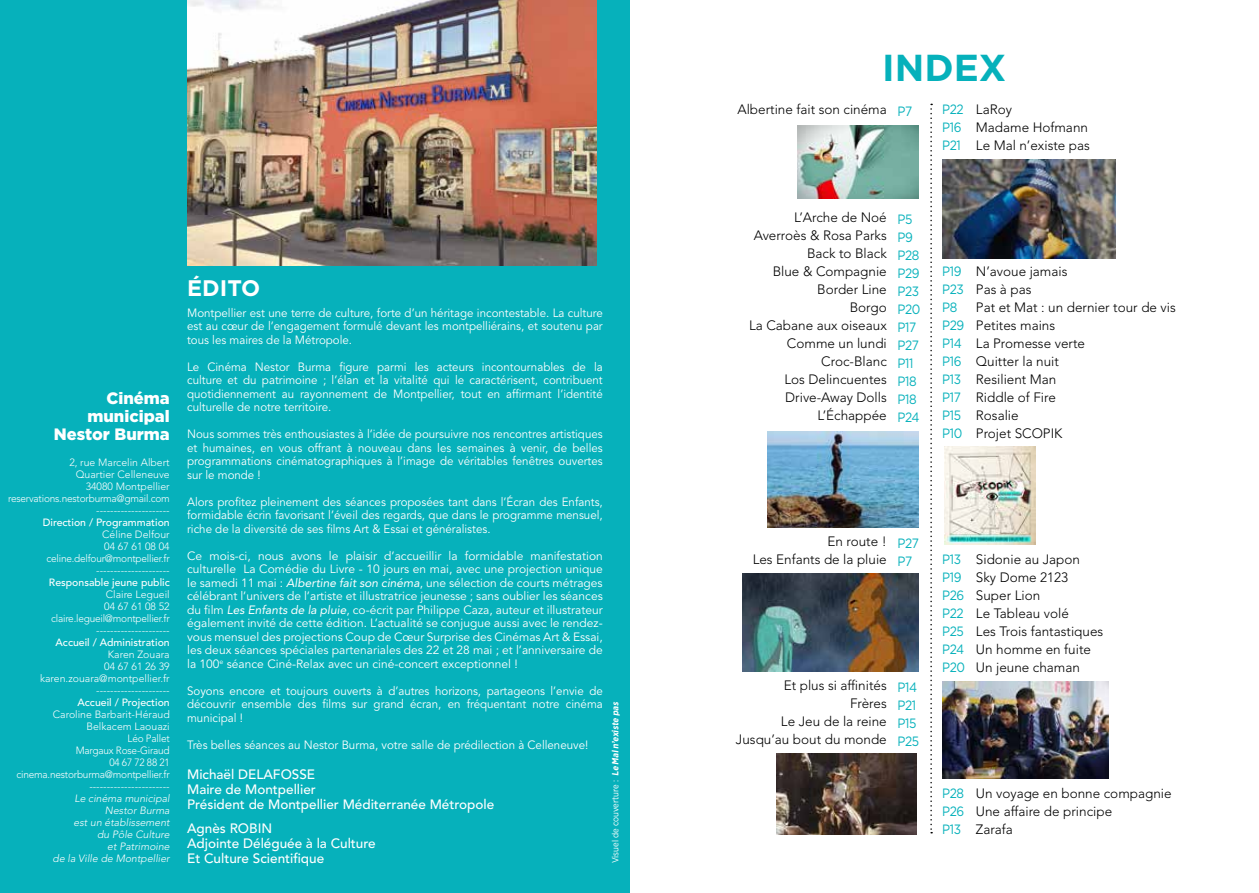
<style>
.page{position:relative;width:1259px;height:893px;background:#fff}
.page>*{position:absolute;margin:0;border:0;box-sizing:border-box;transform-origin:0 0}
.t1{font:700 37.5px "Gotham";color:#06b1bb}
.t2{font:700 22.5px "Gotham";color:#fff}
.t3{font:900 16.5px/18px "Gotham";color:#fff;text-align:right}
.t4{font:300 13.5px/18px "Avenir LT Std";color:#000}
.t5{font:500 13.5px/15px "Avenir LT Std";color:#fff}
.t6{font:13.5px/18px "Gotham";letter-spacing:-.03em;color:#06b1bb;scale:.89 1}
.t7{font:12px/13.5px "Avenir LT Std";color:#fff;text-align:justify;scale:.96 1}
.t8{font:12px/13.5px "Avenir LT Std";color:#fff;text-align:justify}
.t9{font:300 10.5px/12px "Avenir LT Std";letter-spacing:-.02em;color:#fff;text-align:right}
.t10{font:300 10.5px/12px "Avenir LT Std";color:#fff;text-align:right}
.t11{font:italic 300 10.5px/12px "Avenir LT Std";color:#fff;text-align:right}
.t12{font:500 10.5px "Avenir LT Std";color:#fff}
.t13{font:9px "Gotham Narrow";color:#fff}
.s1{font-style:italic}
.s2{font-weight:700;font-style:italic}
</style>
<div class="page">
<div style="left:0;top:0;width:630px;height:893px;background:#06b1bb"></div>
<img style="left:187px;top:0;width:410px;height:265px">
<svg style="left:930px;top:104px;width:2px;height:729px"></svg>
<img style="left:797px;top:125px;width:121px;height:74px">
<img style="left:742px;top:573px;width:176px;height:99px">
<img style="left:942px;top:160px;width:173px;height:98px">
<img style="left:767px;top:431px;width:151px;height:96px">
<img style="left:942px;top:681px;width:166px;height:98px">
<img style="left:776px;top:754px;width:140px;height:81px">
<img style="left:944px;top:446px;width:91px;height:98px">
<h3 class="t3" style="left:54px;top:389px;width:117px">Cinéma municipal<br>Nestor Burma</h3>
<p class="t10" style="left:8px;top:456px;width:163px">2, rue Marcelin Albert<br>Quartier Celleneuve<br>34080 Montpellier reservations.nestorburma@gmail.com ---------------------</p>
<p class="t12" style="left:43px;top:516px;width:129px">Direction / Programmation</p>
<p class="t9" style="left:47px;top:528px;width:125px">Céline Delfour<br>04 67 61 08 04 celine.delfour@montpellier.fr ---------------------</p>
<p class="t12" style="left:49px;top:576px;width:122px">Responsable jeune public</p>
<p class="t9" style="left:51px;top:588px;width:120px">Claire Legueil<br>04 67 61 08 52 claire.legueil@montpellier.fr ---------------------</p>
<p class="t12" style="left:56px;top:636px;width:116px">Accueil / Administration</p>
<p class="t10" style="left:40px;top:648px;width:131px">Karen Zouara<br>04 67 61 26 39 karen.zouara@montpellier.fr ---------------------</p>
<p class="t12" style="left:78px;top:696px;width:94px">Accueil / Projection</p>
<p class="t9" style="left:16px;top:708px;width:155px">Caroline Barbarit-Héraud<br>Belkacem Laouazi<br>Léo Pallet<br>Margaux Rose-Giraud<br>04 67 72 88 21 cinema.nestorburma@montpellier.fr -----------------------</p>
<p class="t11" style="left:53px;top:793px;width:119px">Le cinéma municipal<br>Nestor Burma<br>est un établissement<br>du Pôle Culture<br>et Patrimoine<br>de la Ville de Montpellier</p>
<h2 class="t2" style="left:187px;top:273px;width:75px">ÉDITO</h2>
<p class="t7" style="left:187px;top:306px;width:434px">Montpellier est une terre de culture, forte d’un héritage incontestable. La culture est au cœur de l’engagement formulé devant les montpelliérains, et soutenu par tous les maires de la Métropole.</p>
<p class="t7" style="left:187px;top:360px;width:434px">Le Cinéma Nestor Burma figure parmi les acteurs incontournables de la culture et du patrimoine ; l’élan et la vitalité qui le caractérisent, contribuent quotidiennement au rayonnement de Montpellier, tout en affirmant l’identité culturelle de notre territoire.</p>
<p class="t7" style="left:187px;top:428px;width:434px">Nous sommes très enthousiastes à l’idée de poursuivre nos rencontres artistiques et humaines, en vous offrant à nouveau dans les semaines à venir, de belles programmations cinématographiques à l’image de véritables fenêtres ouvertes sur le monde !</p>
<p class="t7" style="left:187px;top:495px;width:434px">Alors profitez pleinement des séances proposées tant dans l’Écran des Enfants, formidable écrin favorisant l’éveil des regards, que dans le programme mensuel, riche de la diversité de ses films Art &amp; Essai et généralistes.</p>
<p class="t8" style="left:187px;top:549px;width:417px">Ce mois-ci, nous avons le plaisir d’accueillir la formidable manifestation culturelle La Comédie du Livre - 10 jours en mai, avec une projection unique le samedi 11 mai : <span class="s1">Albertine fait son cinéma</span>, une sélection de courts métrages célébrant l’univers de l’artiste et illustratrice jeunesse ; sans oublier les séances du film <span class="s1">Les Enfants de la pluie</span>, co-écrit par Philippe Caza, auteur et illustrateur également invité de cette édition. L’actualité se conjugue aussi avec le rendez&shy;vous mensuel des projections Coup de Cœur Surprise des Cinémas Art &amp; Essai, les deux séances spéciales partenariales des 22 et 28 mai ; et l’anniversaire de la 100<sup>e</sup> séance Ciné-Relax avec un ciné-concert exceptionnel !</p>
<p class="t7" style="left:187px;top:684px;width:434px">Soyons encore et toujours ouverts à d’autres horizons, partageons l’envie de découvrir ensemble des films sur grand écran, en fréquentant notre cinéma municipal !</p>
<p class="t7" style="left:187px;top:738px;width:419px">Très belles séances au Nestor Burma, votre salle de prédilection à Celleneuve!</p>
<p class="t5" style="left:187px;top:767px;width:309px">Michaël DELAFOSSE<br>Maire de Montpellier<br>Président de Montpellier Méditerranée Métropole</p>
<p class="t5" style="left:187px;top:821px;width:190px">Agnès ROBIN<br>Adjointe Déléguée à la Culture<br>Et Culture Scientifique</p>
<p class="t13" style="left:610px;top:863px;width:164px;rotate:-90deg">Visuel de couverture : <span class="s2">Le Maln’existe pas</span></p>
<h1 class="t1" style="left:882px;top:43px;width:126px">INDEX</h1>
<p class="t4" style="left:976px;top:100px;width:116px">LaRoy<br>Madame Hofmann<br>Le Mal n’existe pas</p>
<p class="t4" style="left:737px;top:100px;width:151px">Albertine fait son cinéma</p>
<p class="t6" style="left:942px;top:100px;width:26px">P22<br>P16<br>P21</p>
<p class="t6" style="left:897px;top:101px;width:18px">P7</p>
<p class="t4" style="left:749px;top:208px;width:139px;text-align:right">L’Arche de Noé<br>Averroès &amp; Rosa Parks<br>Back to Black<br>Blue &amp; Compagnie<br>Border Line<br>Borgo<br>La Cabane aux oiseaux<br>Comme un lundi<br>Croc-Blanc<br>Los Delincuentes<br>Drive-Away Dolls<br>L’Échappée</p>
<p class="t6" style="left:897px;top:209px;width:27px">P5<br>P9<br>P28<br>P29<br>P23<br>P20<br>P17<br>P27<br>P11<br>P18<br>P18<br>P24</p>
<p class="t6" style="left:942px;top:262px;width:27px">P19<br>P23<br>P8<br>P29<br>P14<br>P16<br>P13<br>P17<br>P15<br>P10</p>
<p class="t4" style="left:976px;top:262px;width:201px">N’avoue jamais<br>Pas à pas<br>Pat et Mat : un dernier tour de vis<br>Petites mains<br>La Promesse verte<br>Quitter la nuit<br>Resilient Man<br>Riddle of Fire<br>Rosalie<br>Projet SCOPIK</p>
<p class="t4" style="left:752px;top:532px;width:136px;text-align:right">En route !<br>Les Enfants de la pluie</p>
<p class="t6" style="left:897px;top:533px;width:26px">P27<br>P7</p>
<p class="t4" style="left:736px;top:676px;width:152px;text-align:right">Et plus si affinités<br>Frères<br>Le Jeu de la reine<br>Jusqu’au bout du monde</p>
<p class="t6" style="left:897px;top:677px;width:26px">P14<br>P21<br>P15<br>P25</p>
<p class="t6" style="left:942px;top:550px;width:27px">P13<br>P19<br>P26<br>P22<br>P25<br>P24<br>P20</p>
<p class="t4" style="left:976px;top:550px;width:129px">Sidonie au Japon<br>Sky Dome 2123<br>Super Lion<br>Le Tableau volé<br>Les Trois fantastiques<br>Un homme en fuite<br>Un jeune chaman</p>
<p class="t6" style="left:942px;top:784px;width:27px;text-align:justify">P28<br>P26<br>P13</p>
<p class="t4" style="left:976px;top:784px;width:197px">Un voyage en bonne compagnie<br>Une affaire de principe<br>Zarafa</p>
</div>
